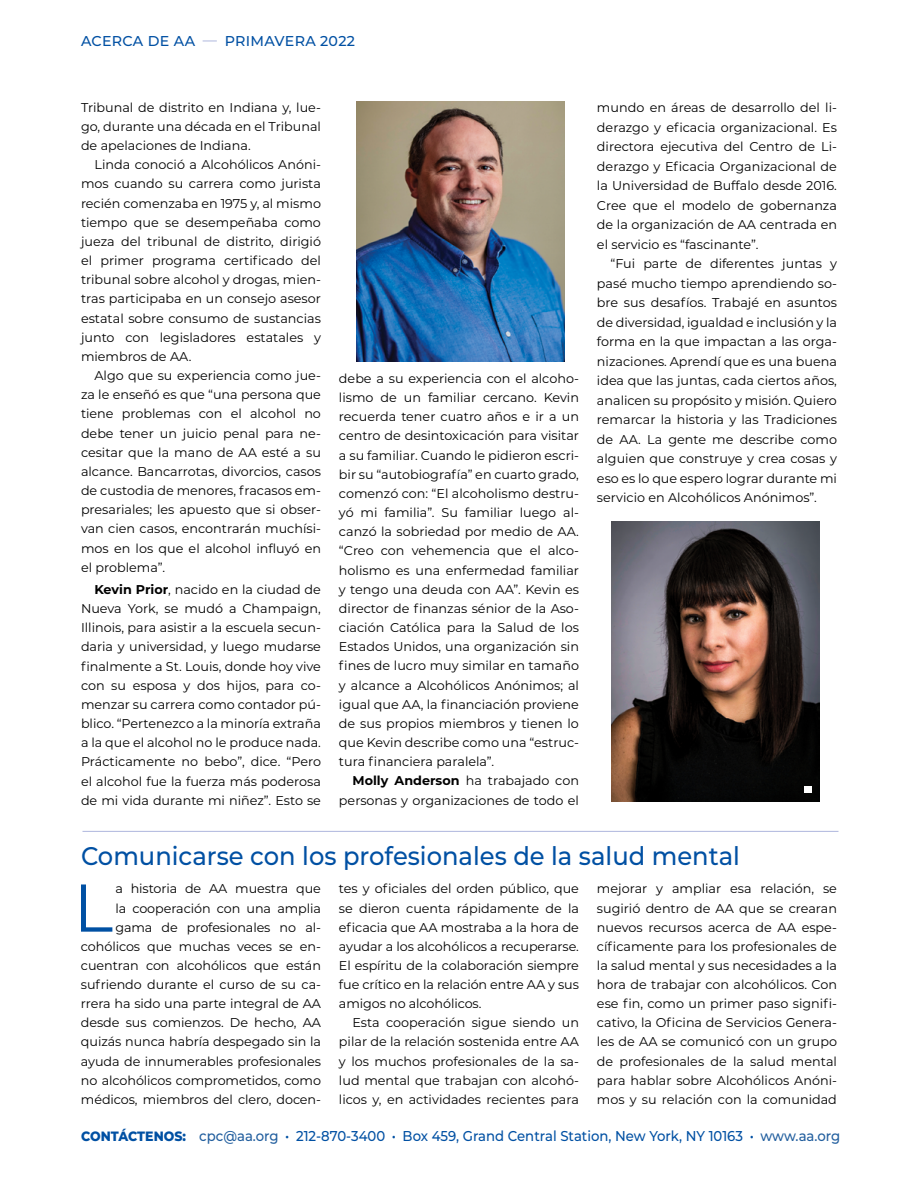
<style>
.page{position:relative;width:918px;height:1188px;background:#fff}
.page>*{position:absolute;margin:0;border:0;box-sizing:border-box;transform-origin:0 0}
.t1{font:67.35px "Montserrat";color:#0050a3}
.t2{font:500 25.5px "Montserrat";color:#0050a3;scale:.95 1}
.t3{font:500 14.25px "Montserrat";color:#0050a3;scale:.93 1}
.t4{font:500 14.25px "Montserrat";letter-spacing:.02em;color:#0050a3}
.t5{font:12.75px/19.2px "Montserrat";letter-spacing:-.005em;color:#000;text-align:justify}
.s1{color:#afb7dd}
.s2{font-weight:700}
.s3{font-weight:800;font-size:13.5px}
.s4{color:#215e9e}
</style>
<div class="page">
<hr style="left:82px;top:831px;width:756px;height:1px;background:#afb7dd">
<img style="left:356px;top:101px;width:209px;height:261px">
<img style="left:611px;top:521px;width:208px;height:281px">
<div style="left:804px;top:786px;width:7px;height:7px;background:#fff"></div>
<p class="t4" style="left:81px;top:31px;width:275px">ACERCA DE AA <span class="s1">—</span> PRIMAVERA 2022</p>
<p class="t5" style="left:81px;top:97px;width:242px">Tribunal de distrito en Indiana y, lue&shy;go, durante una década en el Tribunal de apelaciones de Indiana.</p>
<p class="t5" style="left:81px;top:155px;width:242px;text-indent:14px">Linda conoció a Alcohólicos Anóni&shy;mos cuando su carrera como jurista recién comenzaba en 1975 y, al mismo tiempo que se desempeñaba como jueza del tribunal de distrito, dirigió el primer programa certificado del tribunal sobre alcohol y drogas, mien&shy;tras participaba en un consejo asesor estatal sobre consumo de sustancias junto con legisladores estatales y miembros de AA.</p>
<p class="t5" style="left:81px;top:366px;width:242px;text-indent:14px">Algo que su experiencia como jue&shy;za le enseñó es que “una persona que tiene problemas con el alcohol no debe tener un juicio penal para ne&shy;cesitar que la mano de AA esté a su alcance. Bancarrotas, divorcios, casos de custodia de menores, fracasos em&shy;presariales; les apuesto que si obser&shy;van cien casos, encontrarán muchísi&shy;mos en los que el alcohol influyó en el problema”.</p>
<p class="t5" style="left:81px;top:579px;width:242px;text-indent:14px"><span class="s2">Kevin Prior</span>, nacido en la ciudad de Nueva York, se mudó a Champaign, Illinois, para asistir a la escuela secun&shy;daria y universidad, y luego mudarse finalmente a St. Louis, donde hoy vive con su esposa y dos hijos, para co&shy;menzar su carrera como contador pú&shy;blico. “Pertenezco a la minoría extraña a la que el alcohol no le produce nada.<br>Prácticamente no bebo”, dice. “Pero el alcohol fue la fuerza más poderosa de mi vida durante mi niñez”. Esto se</p>
<p class="t5" style="left:339px;top:368px;width:242px">debe a su experiencia con el alcoho&shy;lismo de un familiar cercano. Kevin recuerda tener cuatro años e ir a un centro de desintoxicación para visitar a su familiar. Cuando le pidieron escri&shy;bir su “autobiografía” en cuarto grado, comenzó con: “El alcoholismo destru&shy;yó mi familia”. Su familiar luego al&shy;canzó la sobriedad por medio de AA. “Creo con vehemencia que el alco&shy;holismo es una enfermedad familiar y tengo una deuda con AA”. Kevin es director de finanzas sénior de la Aso&shy;ciación Católica para la Salud de los Estados Unidos, una organización sin fines de lucro muy similar en tamaño y alcance a Alcohólicos Anónimos; al igual que AA, la financiación proviene de sus propios miembros y tienen lo que Kevin describe como una “estruc&shy;tura financiera paralela”.</p>
<p class="t5" style="left:339px;top:771px;width:242px;text-align:right"><span class="s2">Molly Anderson</span> ha trabajado con personas y organizaciones de todo el</p>
<p class="t5" style="left:597px;top:97px;width:242px">mundo en áreas de desarrollo del li&shy;derazgo y eficacia organizacional. Es directora ejecutiva del Centro de Li&shy;derazgo y Eficacia Organizacional de la Universidad de Buffalo desde 2016.<br>Cree que el modelo de gobernanza de la organización de AA centrada en el servicio es “fascinante”.</p>
<p class="t5" style="left:597px;top:253px;width:242px;text-indent:14px">“Fui parte de diferentes juntas y pasé mucho tiempo aprendiendo so&shy;bre sus desafíos. Trabajé en asuntos de diversidad, igualdad e inclusión y la forma en la que impactan a las orga&shy;nizaciones. Aprendí que es una buena idea que las juntas, cada ciertos años, analicen su propósito y misión. Quiero remarcar la historia y las Tradiciones de AA. La gente me describe como alguien que construye y crea cosas y eso es lo que espero lograr durante mi servicio en Alcohólicos Anónimos”.</p>
<h2 class="t2" style="left:81px;top:838px;width:695px">Comunicarse con los profesionales de la salud mental</h2>
<h1 class="t1" style="left:73px;top:861px;width:41px">L</h1>
<p class="t5" style="left:81px;top:879px;width:242px;text-align:right">a historia de AA muestra que<br>la cooperación con una amplia gama de profesionales no al&shy;cohólicos que muchas veces se en&shy;cuentran con alcohólicos que están sufriendo durante el curso de su ca&shy;rrera ha sido una parte integral de AA desde sus comienzos. De hecho, AA quizás nunca habría despegado sin la ayuda de innumerables profesionales no alcohólicos comprometidos, como médicos, miembros del clero, docen-</p>
<p class="t5" style="left:339px;top:879px;width:242px">tes y oficiales del orden público, que se dieron cuenta rápidamente de la eficacia que AA mostraba a la hora de ayudar a los alcohólicos a recuperarse.<br>El espíritu de la colaboración siempre fue crítico en la relación entre AA y sus amigos no alcohólicos.</p>
<p class="t5" style="left:597px;top:879px;width:242px">mejorar y ampliar esa relación, se sugirió dentro de AA que se crearan nuevos recursos acerca de AA espe&shy;cíficamente para los profesionales de la salud mental y sus necesidades a la hora de trabajar con alcohólicos. Con ese fin, como un primer paso signifi&shy;cativo, la Oficina de Servicios Genera&shy;les de AA se comunicó con un grupo de profesionales de la salud mental para hablar sobre Alcohólicos Anóni&shy;mos y su relación con la comunidad</p>
<p class="t3" style="left:81px;top:1126px;width:818px"><span class="s3">CONTÁCTENOS:</span> <span class="s4">cpc@aa.org</span> • 212-870-3400 • Box 459, Grand Central Station, New York, NY 10163 • <span class="s4">www.aa.org</span></p>
<p class="t5" style="left:339px;top:1013px;width:242px;text-indent:14px">Esta cooperación sigue siendo un pilar de la relación sostenida entre AA y los muchos profesionales de la sa&shy;lud mental que trabajan con alcohó&shy;licos y, en actividades recientes para</p>
</div>
